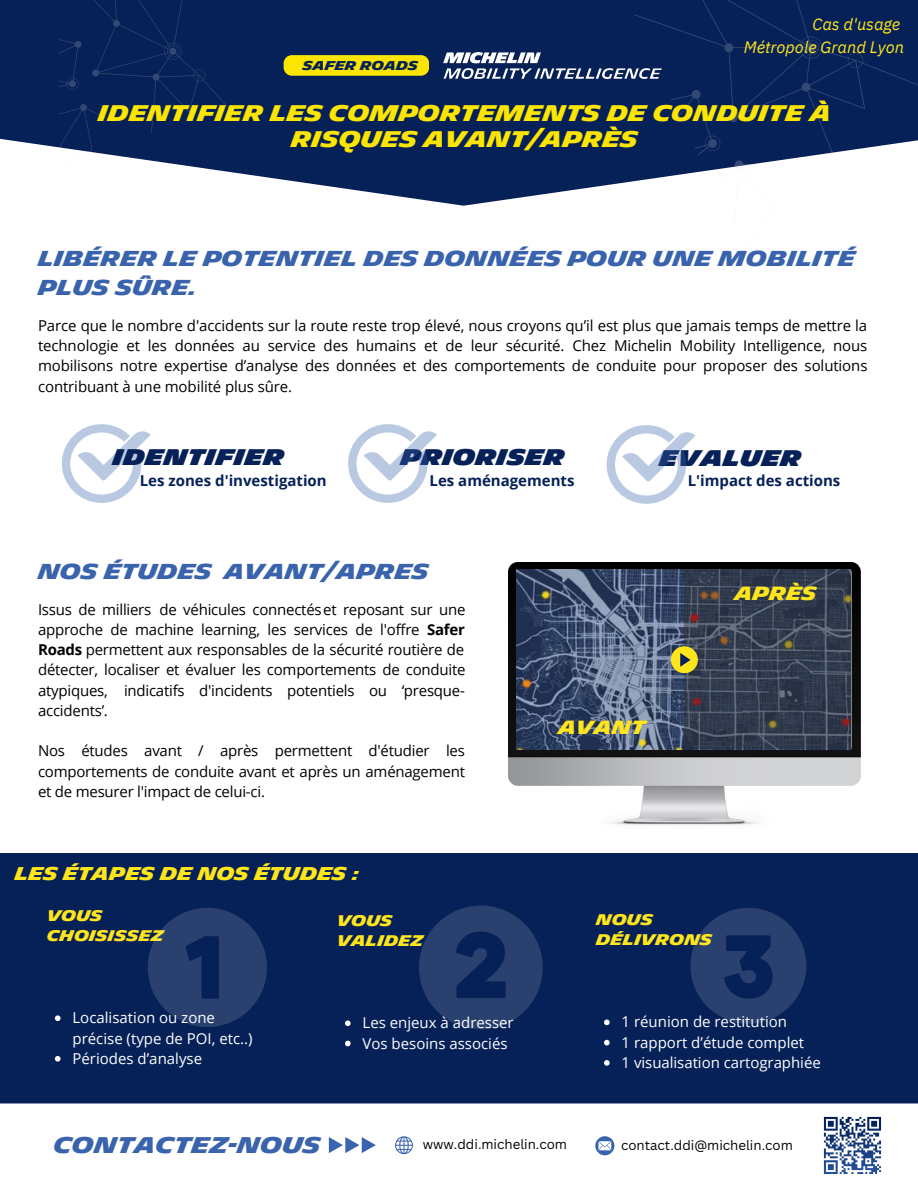
<style>
.page{position:relative;width:918px;height:1188px;background:#fff}
.page>*{position:absolute;margin:0;border:0;box-sizing:border-box;transform-origin:0 0}
.t1{font:700 22.05px/25.8px "Michelin";color:#fce500;text-align:center}
.t2{font:700 22.05px "Michelin";color:#3963ac}
.t3{font:900 21.9px "Michelin";color:#062157}
.t4{font:700 21px/29.2px "Michelin";color:#3963ac}
.t5{font:700 18.6px "Michelin";color:#ffe51c}
.t6{font:700 18px "Michelin";color:#ffe51c}
.t7{font:italic 16.5px "IBM Plex Sans";color:#ffe51c}
.t8{font:15px/20.2px "Open Sans";letter-spacing:-.015em;color:#000;text-align:justify}
.t9{font:15px/20.2px "Open Sans";color:#fff}
.t10{font:700 15px "Open Sans";color:#062157}
.t11{font:700 15px "Michelin";color:#ffe51c}
.t12{font:13.2px "Canva Sans";color:#000}
.t13{font:700 12.45px "Michelin";color:#062157}
.s1{font-weight:700}
</style>
<div class="page">
<svg style="left:0;top:27px;width:634px;height:179px;fill:#062157"></svg>
<div style="left:0;top:0;width:918px;height:27px;background:#062157"></div>
<svg style="left:634px;top:0;width:284px;height:182px"></svg>
<div style="left:113px;top:20px;width:7px;height:7px;background:#334875;border-radius:50%"></div>
<svg style="left:59px;top:23px;width:178px;height:144px;background:#142d60"></svg>
<div style="left:284px;top:55px;width:145px;height:21px;background:#fce500;border-radius:8px"></div>
<img style="left:444px;top:53px;width:218px;height:25px">
<div style="left:0;top:853px;width:918px;height:250px;background:#062157"></div>
<svg style="left:419px;top:906px;width:124px;height:123px;background:#1d3566"></svg>
<img style="left:508px;top:563px;width:353px;height:262px">
<img style="left:517px;top:570px;width:334px;height:180px">
<svg style="left:684px;top:570px;width:167px;height:179px;background:#373f51"></svg>
<div style="left:671px;top:646px;width:27px;height:27px;background:#ffe51c;border-radius:50%"></div>
<svg style="left:680px;top:653px;width:10px;height:14px"></svg>
<svg style="left:329px;top:1137px;width:47px;height:16px"></svg>
<svg style="left:395px;top:1136px;width:18px;height:18px"></svg>
<svg style="left:595px;top:1136px;width:19px;height:19px"></svg>
<svg style="left:690px;top:908px;width:116px;height:116px;background:#1c3566"></svg>
<svg style="left:55px;top:1015px;width:6px;height:6px"></svg>
<svg style="left:55px;top:1056px;width:6px;height:6px"></svg>
<svg style="left:148px;top:908px;width:119px;height:119px;background:#1e3767"></svg>
<svg style="left:62px;top:424px;width:89px;height:79px"></svg>
<svg style="left:345px;top:1020px;width:6px;height:6px"></svg>
<svg style="left:345px;top:1041px;width:6px;height:5px"></svg>
<svg style="left:604px;top:1020px;width:6px;height:5px"></svg>
<svg style="left:604px;top:1040px;width:6px;height:5px"></svg>
<svg style="left:604px;top:1060px;width:6px;height:6px"></svg>
<svg style="left:348px;top:424px;width:89px;height:79px"></svg>
<svg style="left:607px;top:425px;width:89px;height:79px"></svg>
<img style="left:823px;top:1116px;width:59px;height:59px">
<p class="t13" style="left:303px;top:58px;width:117px">SAFER ROADS</p>
<p class="t7" style="left:812px;top:13px;width:89px">Cas d'usage</p>
<p class="t7" style="left:744px;top:36px;width:162px">Métropole Grand Lyon</p>
<p class="t1" style="left:98px;top:100px;width:735px">IDENTIFIER LES COMPORTEMENTS DE CONDUITE À<br>RISQUES AVANT/APRÈS</p>
<p class="t4" style="left:38px;top:244px;width:819px">LIBÉRER LE POTENTIEL DES DONNÉES POUR UNE MOBILITÉ<br>PLUS SÛRE.</p>
<p class="t8" style="left:38px;top:315px;width:831px">Parce que le nombre d'accidents sur la route reste trop élevé, nous croyons qu’il est plus que jamais temps de mettre la technologie et les données au service des humains et de leur sécurité. Chez Michelin Mobility Intelligence, nous mobilisons notre expertise d’analyse des données et des comportements de conduite pour proposer des solutions contribuant à une mobilité plus sûre.</p>
<p class="t3" style="left:401px;top:445px;width:166px">PRIORISER</p>
<p class="t3" style="left:113px;top:445px;width:173px">IDENTIFIER</p>
<p class="t3" style="left:660px;top:446px;width:143px">EVALUER</p>
<p class="t10" style="left:140px;top:470px;width:188px">Les zones d'investigation</p>
<p class="t10" style="left:430px;top:470px;width:146px">Les aménagements</p>
<p class="t10" style="left:688px;top:470px;width:154px">L'impact des actions</p>
<p class="t4" style="left:38px;top:557px;width:392px">NOS ÉTUDES AVANT/APRES</p>
<p class="t8" style="left:38px;top:599px;width:429px">Issus de milliers de véhicules connectéset reposant sur une approche de machine learning, les services de l'offre <span class="s1">Safer Roads</span> permettent aux responsables de la sécurité routière de détecter, localiser et évaluer les comportements de conduite atypiques, indicatifs d'incidents potentiels ou ‘presque&shy;accidents’.</p>
<p class="t8" style="left:38px;top:741px;width:428px">Nos études avant / après permettent d'étudier les comportements de conduite avant et après un aménagement et de mesurer l'impact de celui-ci.</p>
<p class="t6" style="left:15px;top:863px;width:347px">LES ÉTAPES DE NOS ÉTUDES :</p>
<p class="t11" style="left:47px;top:907px;width:57px">VOUS</p>
<p class="t11" style="left:47px;top:927px;width:118px">CHOISISSEZ</p>
<p class="t9" style="left:73px;top:1007px;width:182px">Localisation ou zone précise (type de POI, etc..)</p>
<p class="t9" style="left:73px;top:1048px;width:131px">Périodes d’analyse</p>
<p class="t11" style="left:337px;top:912px;width:57px">VOUS</p>
<p class="t11" style="left:337px;top:932px;width:88px">VALIDEZ</p>
<p class="t9" style="left:363px;top:1012px;width:153px">Les enjeux à adresser</p>
<p class="t9" style="left:363px;top:1033px;width:147px">Vos besoins associés</p>
<p class="t5" style="left:558px;top:717px;width:89px">AVANT</p>
<p class="t5" style="left:735px;top:583px;width:83px">APRÈS</p>
<p class="t11" style="left:596px;top:911px;width:58px">NOUS</p>
<p class="t11" style="left:596px;top:931px;width:118px">DÉLIVRONS</p>
<p class="t9" style="left:622px;top:1011px;width:167px">1 réunion de restitution</p>
<p class="t9" style="left:622px;top:1032px;width:184px">1 rapport d’étude complet</p>
<p class="t9" style="left:622px;top:1052px;width:201px">1 visualisation cartographiée</p>
<p class="t2" style="left:54px;top:1132px;width:269px">CONTACTEZ-NOUS</p>
<p class="t12" style="left:423px;top:1135px;width:146px">www.ddi.michelin.com</p>
<p class="t12" style="left:621px;top:1136px;width:173px">contact.ddi@michelin.com</p>
</div>
